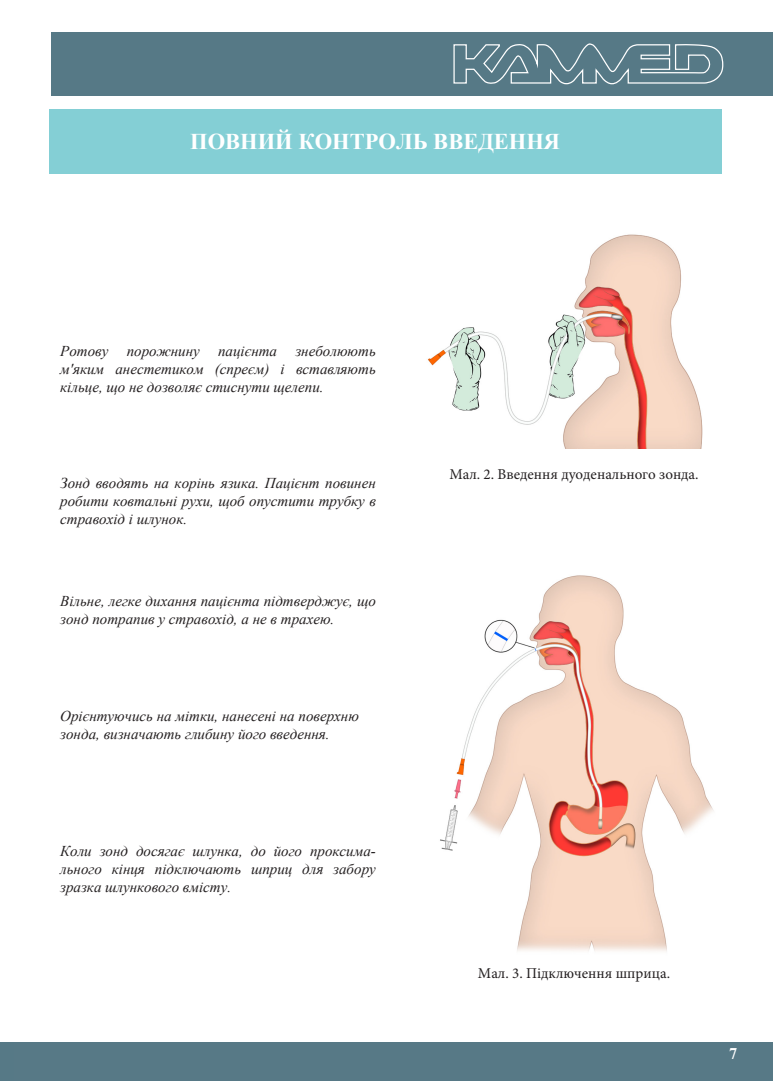
<style>
.page{position:relative;width:773px;height:1081px;background:#fff}
.page>*{position:absolute;margin:0;border:0;box-sizing:border-box;transform-origin:0 0}
.t1{font:700 22.5px "Times New Roman";color:#fff}
.t2{font:700 16.25px "Times New Roman";color:#fff}
.курсив_1{font:italic 15px/18px "Times New Roman";color:#231f20;text-align:justify}
.t3{font:15px "Minion Pro";color:#231f20}
</style>
<div class="page">
<div style="left:0;top:1042px;width:14px;height:39px;background:#567986"></div>
<div style="left:14px;top:1042px;width:758px;height:39px;background:#577986"></div>
<div style="left:50px;top:109px;width:671px;height:65px;background:#84cfd5"></div>
<img style="left:427px;top:234px;width:276px;height:214px">
<img style="left:440px;top:575px;width:274px;height:377px">
<div style="left:52px;top:32px;width:720px;height:64px;background:#567986"></div>
<svg style="left:453px;top:43px;width:270px;height:42px"></svg>
<p class="t1" style="left:190px;top:126px;width:371px">ПОВНИЙ КОНТРОЛЬ ВВЕДЕННЯ</p>
<p class="курсив_1" style="left:60px;top:342px;width:317px">Ротову порожнину пацієнта знеболюють м'яким анестетиком (спреєм) і вставляють кільце, що не дозволяє стиснути щелепи.</p>
<p class="курсив_1" style="left:60px;top:473px;width:317px">Зонд вводять на корінь язика. Пацієнт повинен робити ковтальні рухи, щоб опустити трубку в стравохід і шлунок.</p>
<p class="курсив_1" style="left:60px;top:592px;width:317px">Вільне, легке дихання пацієнта підтверджує, що зонд потрапив у стравохід, а не в трахею.</p>
<p class="курсив_1" style="left:60px;top:707px;width:300px">Орієнтуючись на мітки, нанесені на поверхню зонда, визначають глибину його введення.</p>
<p class="курсив_1" style="left:60px;top:842px;width:317px">Коли зонд досягає шлунка, до його проксима&shy;льного кінця підключають шприц для забору зразка шлункового вмісту.</p>
<p class="t3" style="left:449px;top:464px;width:251px">Мал. 2. Введення дуоденального зонда.</p>
<p class="t3" style="left:478px;top:963px;width:193px">Мал. 3. Підключення шприца.</p>
<p class="t2" style="left:729px;top:1041px;width:10px">7</p>
</div>
